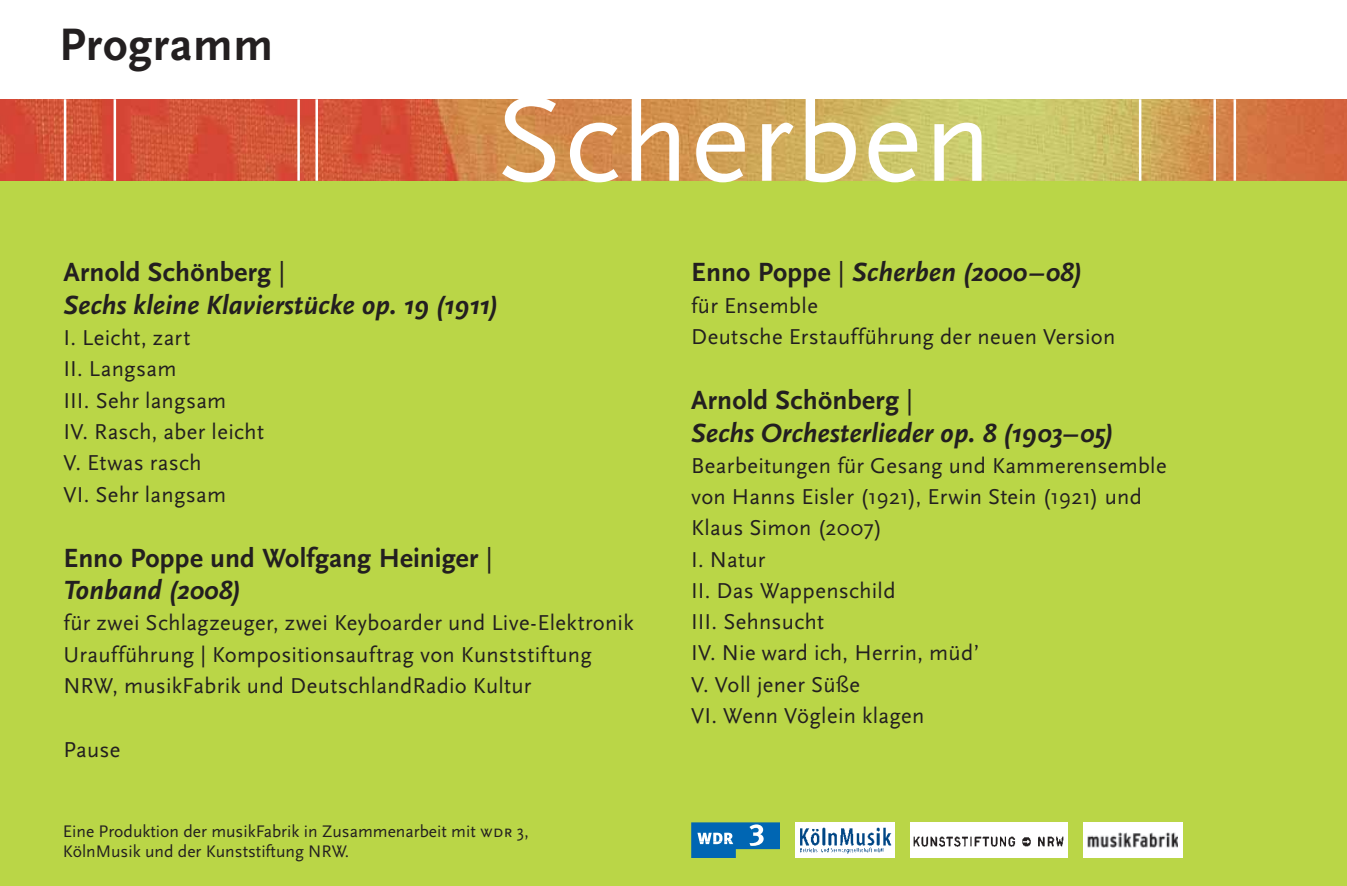
<style>
.page{position:relative;width:1347px;height:886px;background:#fff}
.page>*{position:absolute;margin:0;border:0;box-sizing:border-box;transform-origin:0 0}
.t1{font:125px "Scala Sans";letter-spacing:.015em;color:#fff}
.t2{font:700 47.5px "Scala Sans";letter-spacing:.015em;color:#231f20}
.t3{font:italic 700 27.5px/32.5px "Scala Sans";color:#231f20}
.t4{font:700 27.5px/32.5px "Scala Sans";letter-spacing:.005em;color:#231f20}
.t5{font:22.5px/31.2px "Scala Sans";letter-spacing:.01em;color:#231f20}
.t6{font:17.5px/20px "Scala Sans";color:#231f20}
.s1{font-style:normal}
.s2{font-weight:400;font-style:normal}
.s3{font-weight:400}
.s4{font-style:italic}
.s5{font-family:"Scala Sans Caps"}
</style>
<div class="page">
<div style="left:0;top:99px;width:1346px;height:787px;background:#bad647"></div>
<img style="left:0;top:99px;width:1346px;height:82px">
<img style="left:795px;top:822px;width:99px;height:35px">
<div style="left:910px;top:822px;width:157px;height:35px;background:#fff"></div>
<img style="left:913px;top:836px;width:150px;height:10px">
<div style="left:1082px;top:822px;width:100px;height:35px;background:#fff"></div>
<img style="left:1087px;top:832px;width:90px;height:15px">
<svg style="left:691px;top:822px;width:88px;height:35px;background:#3887af"></svg>
<hr style="left:64px;top:99px;width:2px;height:82px;background:#fff">
<hr style="left:1233px;top:99px;width:3px;height:82px;background:#fff">
<hr style="left:114px;top:99px;width:2px;height:82px;background:#fff">
<hr style="left:297px;top:99px;width:3px;height:82px;background:#fff">
<hr style="left:315px;top:99px;width:3px;height:82px;background:#fff">
<hr style="left:1213px;top:99px;width:2px;height:82px;background:#fff">
<hr style="left:1138px;top:99px;width:3px;height:82px;background:#fff">
<h2 class="t2" style="left:59px;top:25px;width:215px">Programm</h2>
<h1 class="t1" style="left:496px;top:84px;width:497px">Scherben</h1>
<p class="t3" style="left:63px;top:258px;width:436px"><span class="s1">Arnold Schönberg</span> <span class="s2">|<br></span>Sechs kleine Klavierstücke op. 19 (1911)</p>
<p class="t5" style="left:63px;top:323px;width:202px">I. Leicht, zart<br>II. Langsam<br>III. Sehr langsam<br>IV. Rasch, aber leicht<br>V. Etwas rasch<br>VI. Sehr langsam</p>
<p class="t4" style="left:63px;top:543px;width:431px">Enno Poppe und Wolfgang Heiniger <span class="s3">|<br></span><span class="s4">Tonband (2008)</span></p>
<p class="t5" style="left:63px;top:608px;width:571px">für zwei Schlagzeuger, zwei Keyboarder und Live- Elektronik<br>Uraufführung | Kompositionsauftrag von Kunststiftung<br>NRW, musikFabrik und DeutschlandRadio Kultur</p>
<p class="t5" style="left:63px;top:735px;width:58px">Pause</p>
<p class="t6" style="left:63px;top:822px;width:467px">Eine Produktion der musikFabrik in Zusammenarbeit mit <span class="s5">wdr</span> 3,<br>KölnMusik und der Kunststiftung NRW.</p>
<p class="t3" style="left:691px;top:258px;width:392px"><span class="s1">Enno Poppe</span> <span class="s2">|</span> Scherben (2000–08)</p>
<p class="t5" style="left:691px;top:291px;width:426px">für Ensemble<br>Deutsche Erstaufführung der neuen Version</p>
<p class="t3" style="left:691px;top:386px;width:424px"><span class="s1">Arnold Schönberg</span> <span class="s2">|<br></span>Sechs Orchesterlieder op. 8 (1903–05)</p>
<p class="t5" style="left:691px;top:451px;width:477px">Bearbeitungen für Gesang und Kammerensemble von Hanns Eisler (1921), Erwin Stein (1921) und<br>Klaus Simon (2007)<br>I. Natur<br>II. Das Wappenschild<br>III. Sehnsucht<br>IV. Nie ward ich, Herrin, müd’<br>V. Voll jener Süße<br>VI. Wenn Vöglein klagen</p>
</div>
